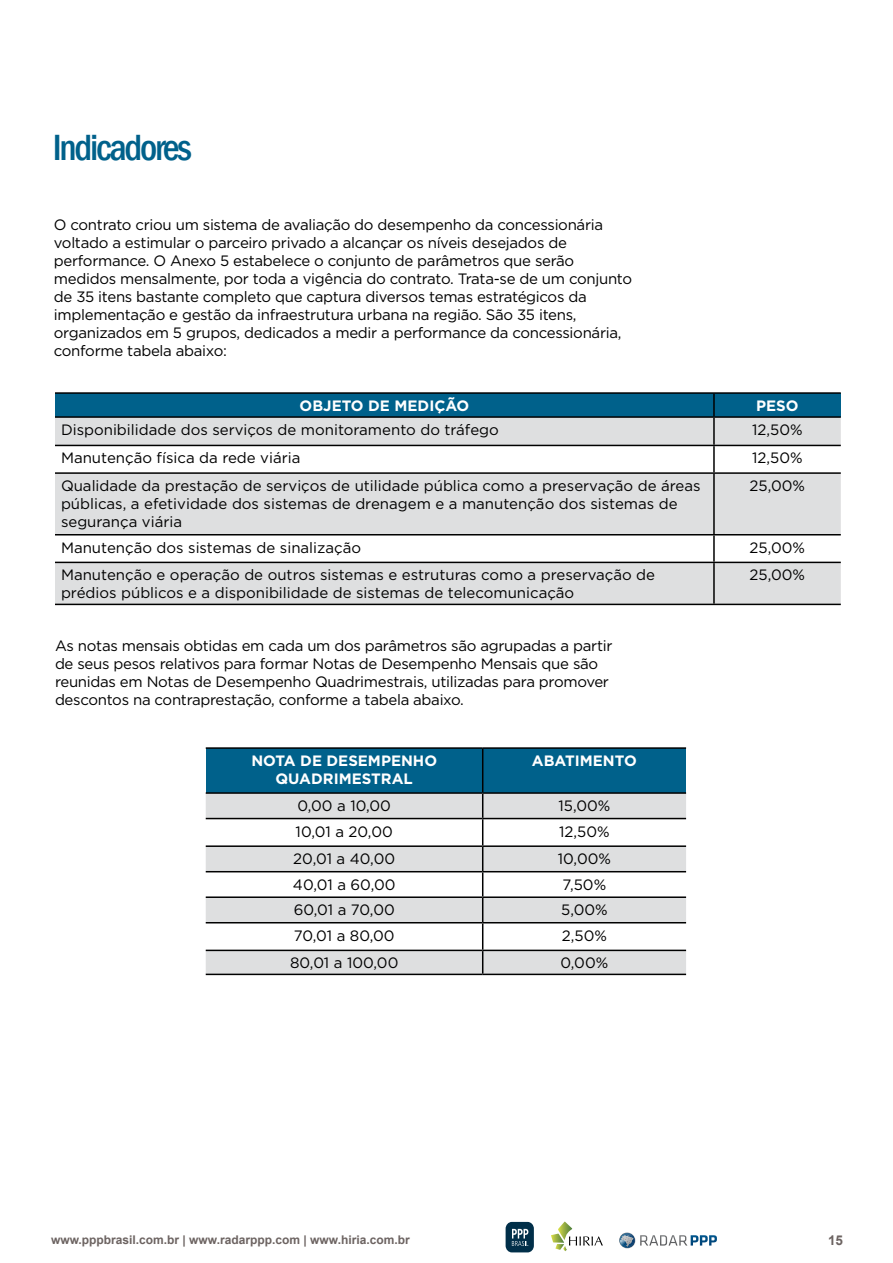
<style>
.page{position:relative;width:893px;height:1263px;background:#fff}
.page>*{position:absolute;margin:0;border:0;box-sizing:border-box;transform-origin:0 0}
.t1{font:500 condensed 37.5px "Franklin Gothic";letter-spacing:-.06em;color:#00618b}
.t2{font:15px/18px "Gotham";letter-spacing:-.02em;color:#000}
.t3{font:15px/18px "Gotham";color:#000}
.t4{font:700 15px/18px "Gotham";color:#fff}
.t5{font:700 13.5px "Arial";color:#6c6361}
.t6{font:700 12px "Arial";color:#6c6361}
</style>
<div class="page">
<svg style="left:551px;top:1221px;width:52px;height:30px"></svg>
<svg style="left:640px;top:1235px;width:77px;height:10px"></svg>
<svg style="left:619px;top:1232px;width:16px;height:16px"></svg>
<svg style="left:620px;top:1233px;width:14px;height:14px"></svg>
<div style="left:506px;top:1222px;width:28px;height:30px;background:#012f49;border-radius:7px"></div>
<svg style="left:512px;top:1229px;width:16px;height:17px"></svg>
<div style="left:55px;top:393px;width:659px;height:24px;background:#00618b"></div>
<div style="left:714px;top:393px;width:127px;height:24px;background:#00618b"></div>
<svg style="left:55px;top:418px;width:658px;height:186px;fill:#dedfe0"></svg>
<svg style="left:715px;top:418px;width:126px;height:186px"></svg>
<hr style="left:55px;top:392px;width:659px;height:2px;background:#000">
<hr style="left:55px;top:416px;width:659px;height:2px;background:#000">
<hr style="left:55px;top:445px;width:659px;height:1px;background:#000">
<hr style="left:55px;top:472px;width:659px;height:2px;background:#000">
<hr style="left:55px;top:534px;width:659px;height:1px;background:#000">
<hr style="left:55px;top:562px;width:659px;height:1px;background:#000">
<hr style="left:55px;top:604px;width:659px;height:1px;background:#000">
<hr style="left:713px;top:394px;width:2px;height:22px;background:#000">
<hr style="left:713px;top:418px;width:2px;height:27px;background:#000">
<hr style="left:713px;top:446px;width:2px;height:26px;background:#000">
<hr style="left:713px;top:474px;width:2px;height:60px;background:#000">
<hr style="left:713px;top:535px;width:2px;height:27px;background:#000">
<hr style="left:713px;top:563px;width:2px;height:41px;background:#000">
<hr style="left:714px;top:392px;width:127px;height:2px;background:#000">
<hr style="left:714px;top:416px;width:127px;height:2px;background:#000">
<hr style="left:714px;top:445px;width:127px;height:1px;background:#000">
<hr style="left:714px;top:472px;width:127px;height:2px;background:#000">
<hr style="left:714px;top:534px;width:127px;height:1px;background:#000">
<hr style="left:714px;top:562px;width:127px;height:1px;background:#000">
<hr style="left:714px;top:604px;width:127px;height:1px;background:#000">
<div style="left:206px;top:748px;width:277px;height:45px;background:#00618b"></div>
<div style="left:483px;top:748px;width:203px;height:45px;background:#00618b"></div>
<svg style="left:206px;top:794px;width:276px;height:180px;fill:#dedfe0"></svg>
<hr style="left:206px;top:747px;width:277px;height:2px;background:#000">
<hr style="left:206px;top:792px;width:277px;height:2px;background:#000">
<hr style="left:206px;top:818px;width:277px;height:1px;background:#000">
<hr style="left:206px;top:845px;width:277px;height:2px;background:#000">
<hr style="left:206px;top:871px;width:277px;height:1px;background:#000">
<hr style="left:206px;top:896px;width:277px;height:2px;background:#000">
<hr style="left:206px;top:922px;width:277px;height:1px;background:#000">
<hr style="left:206px;top:950px;width:277px;height:1px;background:#000">
<hr style="left:206px;top:974px;width:277px;height:1px;background:#000">
<hr style="left:482px;top:749px;width:1px;height:43px;background:#000">
<svg style="left:482px;top:793px;width:204px;height:181px"></svg>
<hr style="left:483px;top:747px;width:203px;height:2px;background:#000">
<hr style="left:483px;top:792px;width:203px;height:2px;background:#000">
<hr style="left:483px;top:818px;width:203px;height:1px;background:#000">
<hr style="left:483px;top:845px;width:203px;height:2px;background:#000">
<hr style="left:483px;top:871px;width:203px;height:1px;background:#000">
<hr style="left:483px;top:896px;width:203px;height:2px;background:#000">
<hr style="left:483px;top:922px;width:203px;height:1px;background:#000">
<hr style="left:483px;top:950px;width:203px;height:1px;background:#000">
<hr style="left:483px;top:974px;width:203px;height:1px;background:#000">
<h1 class="t1" style="left:53px;top:123px;width:141px">Indicadores</h1>
<p class="t2" style="left:54px;top:215px;width:580px">O contrato criou um sistema de avaliação do desempenho da concessionária voltado a estimular o parceiro privado a alcançar os níveis desejados de performance. O Anexo 5 estabelece o conjunto de parâmetros que serão medidos mensalmente, por toda a vigência do contrato. Trata-se de um conjunto de 35 itens bastante completo que captura diversos temas estratégicos da implementação e gestão da infraestrutura urbana na região. São 35 itens, organizados em 5 grupos, dedicados a medir a performance da concessionária, conforme tabela abaixo:</p>
<p class="t4" style="left:300px;top:397px;width:44px">OBJETO</p>
<p class="t4" style="left:368px;top:397px;width:51px">DE MEDIÇÃO</p>
<p class="t4" style="left:756px;top:397px;width:42px">PESO</p>
<p class="t3" style="left:61px;top:420px;width:439px">Disponibilidade dos serviços de monitoramento do tráfego</p>
<p class="t2" style="left:752px;top:420px;width:52px">12,50%</p>
<p class="t3" style="left:61px;top:449px;width:241px">Manutenção física da rede viária</p>
<p class="t2" style="left:752px;top:449px;width:52px">12,50%</p>
<p class="t3" style="left:61px;top:476px;width:641px">Qualidade da prestação de serviços de utilidade pública como a preservação de áreas públicas, a efetividade dos sistemas de drenagem e a manutenção dos sistemas de segurança viária</p>
<p class="t2" style="left:750px;top:476px;width:57px">25,00%</p>
<p class="t3" style="left:61px;top:538px;width:302px">Manutenção dos sistemas de sinalização</p>
<p class="t2" style="left:750px;top:538px;width:57px">25,00%</p>
<p class="t3" style="left:61px;top:566px;width:596px">Manutenção e operação de outros sistemas e estruturas como a preservação de prédios públicos e a disponibilidade de sistemas de telecomunicação</p>
<p class="t2" style="left:750px;top:566px;width:57px">25,00%</p>
<p class="t2" style="left:55px;top:636px;width:559px">As notas mensais obtidas em cada um dos parâmetros são agrupadas a partir de seus pesos relativos para formar Notas de Desempenho Mensais que são reunidas em Notas de Desempenho Quadrimestrais, utilizadas para promover descontos na contraprestação, conforme a tabela abaixo.</p>
<p class="t4" style="left:251px;top:752px;width:12px">NOTA</p>
<p class="t4" style="left:276px;top:752px;width:161px;text-indent:25px">DE DESEMPEN HO<br>QUADRI MESTRAL</p>
<p class="t4" style="left:532px;top:752px;width:73px">ABATI MENTO</p>
<p class="t2" style="left:297px;top:796px;width:95px">0,00 a 10,00</p>
<p class="t2" style="left:558px;top:796px;width:53px">15,00%</p>
<p class="t2" style="left:296px;top:822px;width:99px">10,01 a 20,00</p>
<p class="t2" style="left:559px;top:822px;width:52px">12,50%</p>
<p class="t2" style="left:293px;top:849px;width:103px">20,01 a 40,00</p>
<p class="t2" style="left:558px;top:849px;width:55px">10,00%</p>
<p class="t2" style="left:293px;top:875px;width:104px">40,01 a 60,00</p>
<p class="t2" style="left:563px;top:875px;width:45px">7,50%</p>
<p class="t2" style="left:294px;top:901px;width:103px">60,01 a 70,00</p>
<p class="t2" style="left:561px;top:901px;width:48px">5,00%</p>
<p class="t2" style="left:294px;top:926px;width:102px">70,01 a 80,00</p>
<p class="t2" style="left:562px;top:926px;width:47px">2,50%</p>
<p class="t2" style="left:290px;top:954px;width:110px">80,01 a 100,00</p>
<p class="t2" style="left:560px;top:954px;width:49px">0,00%</p>
<p class="t6" style="left:51px;top:1231px;width:360px">www.pppbrasil.com.br | www.radarppp.com | www.hiria.com.br</p>
<p class="t5" style="left:828px;top:1230px;width:17px">15</p>
</div>
